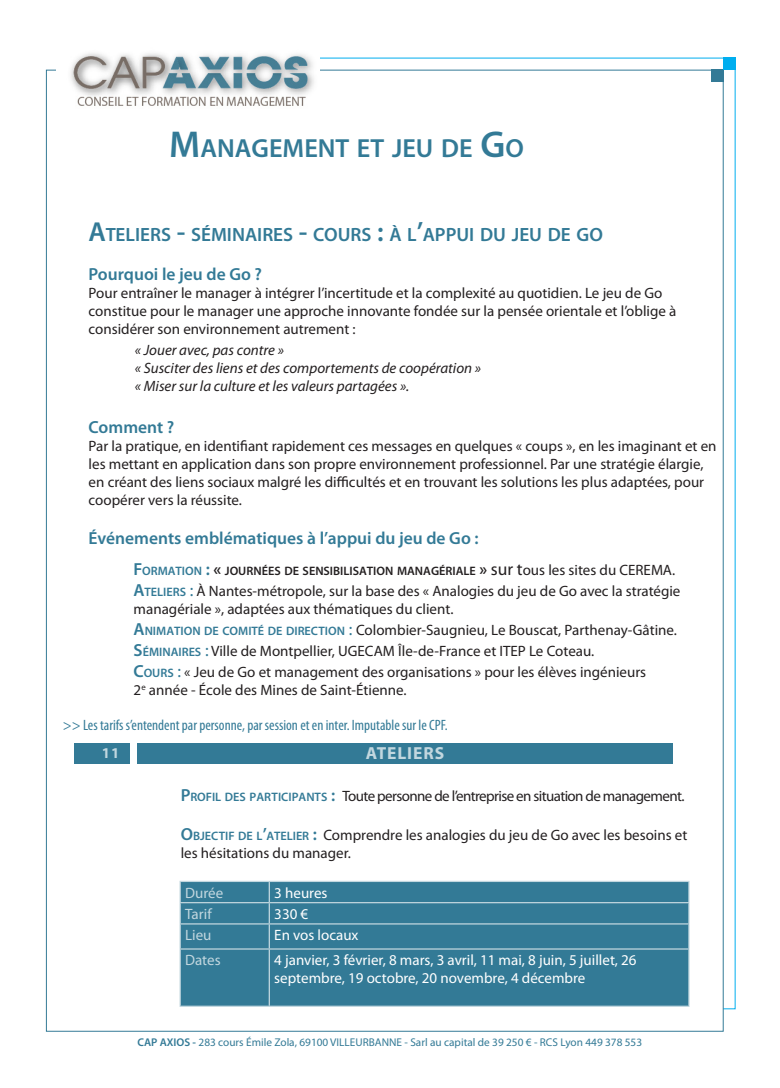
<style>
.page{position:relative;width:780px;height:1088px;background:#fff}
.page>*{position:absolute;margin:0;border:0;box-sizing:border-box;transform-origin:0 0}
.t1{font:600 26.25px "Myriad Pro";color:#337a96}
.t2{font:600 19.25px "Myriad Pro";color:#337a96}
.t3{font:600 17.5px "Myriad Pro";color:#337a96}
.t4{font:700 17.5px "Myriad Pro";letter-spacing:.05em;color:#c2d7df}
.t5{font:15px/18px "Myriad Pro";color:#231f20}
.t6{font:15px/18px "Myriad Pro";color:#fff}
.t7{font:italic 15px "Myriad Pro";color:#231f20}
.t8{font:condensed 15px "Myriad Pro";color:#337a96}
.t9{font:15px "Myriad Pro";letter-spacing:-.04em;color:#231f20}
.t10{font:15px "Myriad Pro";color:#c2d7df}
.t11{font:700 15px "Myriad Pro";color:#c2d7df}
.t12{font:600 12.25px "Myriad Pro";color:#337a96}
.t13{font:600 12.25px "Myriad Pro";color:#231f20}
.t14{font:11.25px "Myriad Pro";color:#337a96}
.s1{font-size:37.5px}
.s2{font-size:27.5px}
.s3{font-size:17.5px}
.s4{font-size:17.5px;color:#337a96}
.s5{font-weight:600;font-size:12.25px}
.s6{font-weight:600;font-size:17.5px}
.s7{font-weight:600;font-size:17.5px;color:#337a96}
.s8{font-weight:600;font-size:12.25px;color:#337a96}
.s9{font-weight:600}
</style>
<div class="page">
<div style="left:46px;top:70px;width:677px;height:961px;background:#fff;border:1px solid #337a96"></div>
<img style="left:56px;top:53px;width:263px;height:53px">
<div style="left:711px;top:70px;width:12px;height:12px;background:#337a96"></div>
<div style="left:723px;top:58px;width:12px;height:12px;background:#00aeef"></div>
<div style="left:74px;top:743px;width:599px;height:21px;background:#337a96"></div>
<div style="left:270px;top:882px;width:418px;height:123px;background:#337a96"></div>
<hr style="left:179px;top:881px;width:90px;height:1px;background:#c2d7df">
<hr style="left:179px;top:882px;width:2px;height:20px;background:#c2d7df">
<hr style="left:269px;top:881px;width:420px;height:1px;background:#c2d7df">
<hr style="left:179px;top:902px;width:90px;height:1px;background:#c2d7df">
<hr style="left:179px;top:903px;width:2px;height:20px;background:#c2d7df">
<hr style="left:269px;top:902px;width:420px;height:1px;background:#c2d7df">
<hr style="left:179px;top:923px;width:90px;height:1px;background:#c2d7df">
<hr style="left:179px;top:924px;width:2px;height:24px;background:#c2d7df">
<hr style="left:269px;top:923px;width:420px;height:1px;background:#c2d7df">
<div style="left:180px;top:882px;width:90px;height:123px;background:#337a96"></div>
<svg style="left:688px;top:882px;width:1px;height:66px"></svg>
<hr style="left:179px;top:948px;width:90px;height:1px;background:#c2d7df">
<hr style="left:179px;top:949px;width:2px;height:56px;background:#c2d7df">
<hr style="left:269px;top:948px;width:420px;height:1px;background:#c2d7df">
<hr style="left:269px;top:949px;width:1px;height:56px;background:#c2d7df">
<hr style="left:688px;top:949px;width:1px;height:56px;background:#c2d7df">
<hr style="left:179px;top:1005px;width:90px;height:2px;background:#c2d7df">
<hr style="left:269px;top:1005px;width:420px;height:2px;background:#c2d7df">
<div style="left:130px;top:742px;width:6px;height:249px;background:#fff"></div>
<p class="t1" style="left:169px;top:132px;width:49px"><span class="s1">M</span>ANA</p>
<p class="t1" style="left:251px;top:132px;width:272px">GEMENT ET JEU DE <span class="s1">G</span>O</p>
<p class="t2" style="left:89px;top:222px;width:134px"><span class="s2">A</span>TELIERS <span class="s2">-</span> SÉMINAIR</p>
<p class="t2" style="left:273px;top:222px;width:330px">ES <span class="s2">-</span> COURS <span class="s2">:</span> À L<span class="s2">’</span>APPUI DU JEU DE GO</p>
<p class="t3" style="left:89px;top:263px;width:175px">Pourquoi le jeu de Go ?</p>
<p class="t5" style="left:89px;top:284px;width:589px">Pour entraîner le manager à intégrer l’incertitude et la complexité au quotidien. Le jeu de Go constitue pour le manager une approche innovante fondée sur la pensée orientale et l’oblige à considérer son environnement autrement :</p>
<p class="t7" style="left:135px;top:340px;width:150px">« Jouer avec, pas contre »</p>
<p class="t7" style="left:135px;top:358px;width:347px">« Susciter des liens et des comportements de coopération »</p>
<p class="t7" style="left:135px;top:376px;width:276px">« Miser sur la culture et les valeurs partagées ».</p>
<p class="t3" style="left:89px;top:416px;width:87px">Comment ?</p>
<p class="t5" style="left:89px;top:436px;width:629px">Par la pratique, en identifiant rapidement ces messages en quelques « coups », en les imaginant et en les mettant en application dans son propre environnement professionnel. Par une stratégie élargie, en créant des liens sociaux malgré les difficultés et en trouvant les solutions les plus adaptées, pour coopérer vers la réussite.</p>
<p class="t3" style="left:89px;top:527px;width:391px">Événements emblématiques à l’appui du jeu de Go :</p>
<p class="t12" style="left:134px;top:563px;width:17px"><span class="s3">F</span>ORMATION</p>
<p class="t13" style="left:206px;top:563px;width:151px"><span class="s4">:</span> <span class="s3">«</span> JOURN ÉES DE SENSI BILISATION</p>
<p class="t13" style="left:397px;top:563px;width:10px">MANA</p>
<p class="t5" style="left:431px;top:560px;width:246px"><span class="s5">GÉRIALE</span> <span class="s6">»</span> <span class="s3">sur t</span>ous les sites du CEREMA.</p>
<p class="t5" style="left:134px;top:581px;width:548px"><span class="s7">A</span><span class="s8">TELIERS</span> <span class="s4">:</span> À Nantes-métropole, sur la base des « Analogies du jeu de Go avec la stratégie managériale », adaptées aux thématiques du client.</p>
<p class="t12" style="left:134px;top:623px;width:19px"><span class="s3">A</span>NIMATION</p>
<p class="t12" style="left:204px;top:623px;width:34px">DE COMIT</p>
<p class="t12" style="left:258px;top:623px;width:68px">É DE DIRECTION</p>
<p class="t5" style="left:349px;top:620px;width:330px"><span class="s4">:</span> Colombier-Saugnieu, Le Bouscat, Parthenay-Gâtine.</p>
<p class="t12" style="left:134px;top:644px;width:23px"><span class="s3">S</span>ÉMINAIR</p>
<p class="t5" style="left:189px;top:641px;width:407px"><span class="s8">ES</span> <span class="s4">:</span> Ville de Montpellier, UGECAM Île-de-France et ITEP Le Coteau.</p>
<p class="t5" style="left:134px;top:662px;width:514px"><span class="s7">C</span><span class="s8">OURS</span> <span class="s4">:</span> « Jeu de Go et management des organisations » pour les élèves ingénieurs<br>2<sup>e</sup> année - École des Mines de Saint-Étienne.</p>
<p class="t8" style="left:63px;top:716px;width:386px">&gt;&gt; Les tarifs s’entendent par personne, par session et en inter. Imputable sur le CPF.</p>
<p class="t11" style="left:102px;top:743px;width:19px">11</p>
<p class="t4" style="left:366px;top:741px;width:80px">ATELIERS</p>
<p class="t12" style="left:181px;top:789px;width:17px"><span class="s3">P</span>ROFI</p>
<p class="t12" style="left:215px;top:789px;width:49px">L DES PARTI</p>
<p class="t12" style="left:281px;top:789px;width:26px">CIPANTS</p>
<p class="t9" style="left:331px;top:786px;width:355px"><span class="s7">:</span> Toute personne de l’entreprise en situation de management.</p>
<p class="t5" style="left:181px;top:825px;width:508px"><span class="s7">O</span><span class="s8">BJECTIF DE L</span><span class="s7">’</span><span class="s8">ATELIER</span> <span class="s7">:</span> Comprendre les analogies du jeu de Go avec les besoins et les hésitations du manager.</p>
<p class="t10" style="left:185px;top:883px;width:40px">Durée</p>
<p class="t6" style="left:274px;top:883px;width:55px">3 heures</p>
<p class="t10" style="left:185px;top:904px;width:28px">Tarif</p>
<p class="t6" style="left:274px;top:904px;width:35px">330 €</p>
<p class="t10" style="left:185px;top:926px;width:28px">Lieu</p>
<p class="t6" style="left:274px;top:926px;width:86px">En vos locaux</p>
<p class="t10" style="left:185px;top:951px;width:37px">Dates</p>
<p class="t6" style="left:274px;top:951px;width:364px">4 janvier, 3 février, 8 mars, 3 avril, 11 mai, 8 juin, 5 juillet, 26 septembre, 19 octobre, 20 novembre, 4 décembre</p>
<p class="t14" style="left:137px;top:1035px;width:506px"><span class="s9">CAP AXIOS -</span> 283 cours Émile Zola, 69100 VILLEURBANNE - Sarl au capital de 39 250 € - RCS Lyon 449 378 553</p>
</div>
